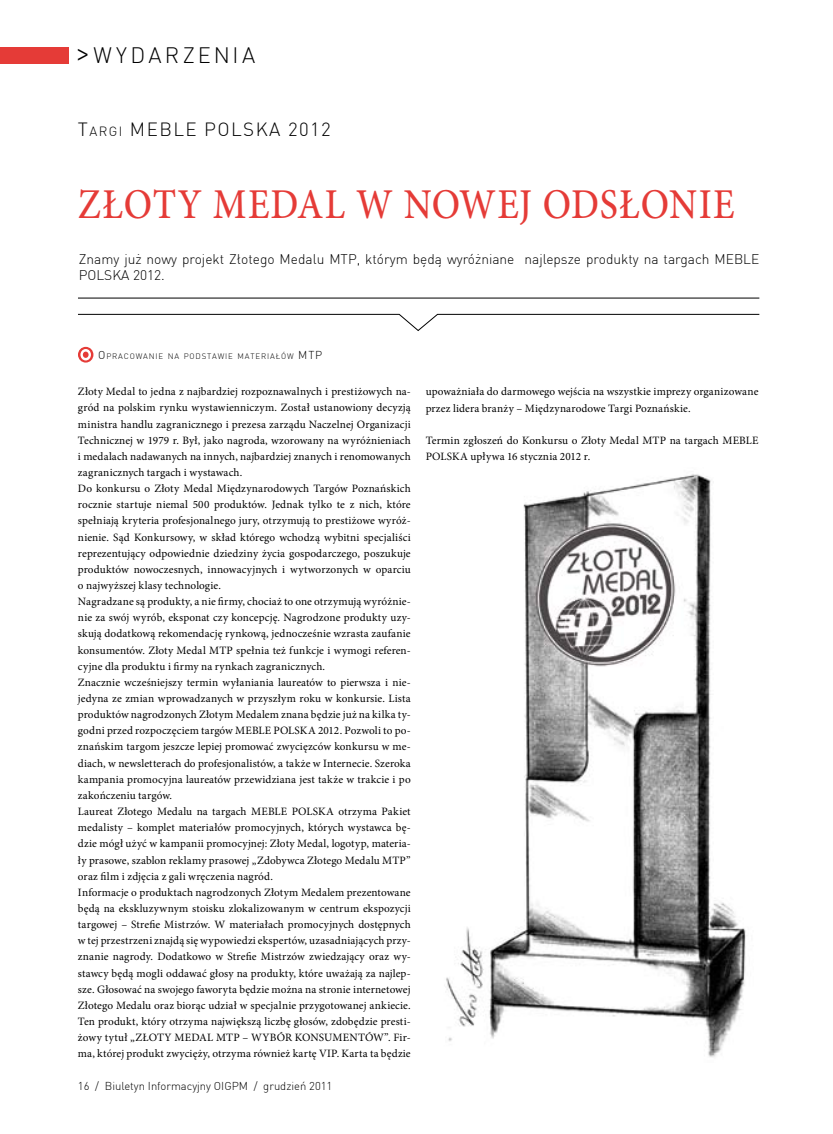
<style>
.page{position:relative;width:833px;height:1134px;background:#fff}
.page>*{position:absolute;margin:0;border:0;box-sizing:border-box;transform-origin:0 0}
.t1{font:500 42.5px "Minion Pro";letter-spacing:.025em;color:#e53b37;scale:.89 1}
.t2{font:300 21.88px "DINCE";letter-spacing:.155em;color:#000}
.t3{font:300 18.75px "DINCE";letter-spacing:.075em;color:#000}
.t4{font:300 13.75px/16.5px "DINCE";color:#000}
.t5{font:11.25px/16.1px "Minion Pro";letter-spacing:.015em;color:#000}
.t6{font:300 11.25px "DINCE";color:#000}
.t7{font:300 7.88px "DINCE";letter-spacing:.105em;color:#000}
.s1{font-size:31.25px}
.s2{font-size:13.12px}
.s3{font-size:11.25px}
</style>
<div class="page">
<div style="left:0;top:47px;width:69px;height:17px;background:#e53b37"></div>
<hr style="left:78px;top:298px;width:681px;height:1px;background:#000">
<svg style="left:78px;top:314px;width:681px;height:17px"></svg>
<svg style="left:78px;top:347px;width:15px;height:16px"></svg>
<img style="left:446px;top:474px;width:300px;height:583px">
<h2 class="t2" style="left:75px;top:41px;width:182px"><span class="s1">&gt;</span>WYDARZENIA</h2>
<h3 class="t3" style="left:78px;top:117px;width:66px">T<span class="s2">ARGI</span> MEBLE</h3>
<h3 class="t3" style="left:204px;top:117px;width:13px">POLS</h3>
<h3 class="t3" style="left:256px;top:117px;width:77px">KA 2012</h3>
<h1 class="t1" style="left:78px;top:175px;width:739px">ZŁOTY MEDAL W NOWEJ ODSŁONIE</h1>
<p class="t4" style="left:79px;top:250px;width:680px">Znamy już nowy projekt Złotego Medalu MTP, którym będą wyróżniane najlepsze produkty na targach MEBLE<br>POLSKA 2012.</p>
<p class="t7" style="left:98px;top:352px;width:209px"><span class="s3">O</span> PRACOWANIE NA PODSTAWIE MATERIAŁÓW <span class="s3">MTP</span></p>
<p class="t5" style="left:78px;top:384px;width:334px">Złoty Medal to jedna z najbardziej rozpoznawalnych i prestiżowych na&shy;gród na polskim rynku wystawienniczym. Został ustanowiony decyzją ministra handlu zagranicznego i prezesa zarządu Naczelnej Organizacji Technicznej w 1979 r. Był, jako nagroda, wzorowany na wyróżnieniach i medalach nadawanych na innych, najbardziej znanych i renomowanych zagranicznych targach i wystawach.<br>Do konkursu o Złoty Medal Międzynarodowych Targów Poznańskich rocznie startuje niemal 500 produktów. Jednak tylko te z nich, które spełniają kryteria profesjonalnego jury, otrzymują to prestiżowe wyróż&shy;nienie. Sąd Konkursowy, w skład którego wchodzą wybitni specjaliści reprezentujący odpowiednie dziedziny życia gospodarczego, poszukuje produktów nowoczesnych, innowacyjnych i wytworzonych w oparciu o najwyższej klasy technologie.<br>Nagradzane są produkty, a nie firmy, chociaż to one otrzymują wyróżnie&shy;nie za swój wyrób, eksponat czy koncepcję. Nagrodzone produkty uzy&shy;skują dodatkową rekomendację rynkową, jednocześnie wzrasta zaufanie konsumentów. Złoty Medal MTP spełnia też funkcje i wymogi referen&shy;cyjne dla produktu i firmy na rynkach zagranicznych.<br>Znacznie wcześniejszy termin wyłaniania laureatów to pierwsza i nie&shy;jedyna ze zmian wprowadzanych w przyszłym roku w konkursie. Lista produktów nagrodzonych Złotym Medalem znana będzie już na kilka ty&shy;godni przed rozpoczęciem targów MEBLE POLSKA 2012. Pozwoli to po&shy;znańskim targom jeszcze lepiej promować zwycięzców konkursu w me&shy;diach, w newsletterach do profesjonalistów, a także w Internecie. Szeroka kampania promocyjna laureatów przewidziana jest także w trakcie i po zakończeniu targów.<br>Laureat Złotego Medalu na targach MEBLE POLSKA otrzyma Pakiet medalisty – komplet materiałów promocyjnych, których wystawca bę&shy;dzie mógł użyć w kampanii promocyjnej: Złoty Medal, logotyp, materia&shy;ły prasowe, szablon reklamy prasowej „Zdobywca Złotego Medalu MTP” oraz film i zdjęcia z gali wręczenia nagród.<br>Informacje o produktach nagrodzonych Złotym Medalem prezentowane będą na ekskluzywnym stoisku zlokalizowanym w centrum ekspozycji targowej – Strefie Mistrzów. W materiałach promocyjnych dostępnych wtej przestrzeni znajdą się wypowiedzi ekspertów, uzasadniających przy&shy;znanie nagrody. Dodatkowo w Strefie Mistrzów zwiedzający oraz wy&shy;stawcy będą mogli oddawać głosy na produkty, które uważają za najlep&shy;sze. Głosować na swojego faworyta będzie można na stronie internetowej Złotego Medalu oraz biorąc udział w specjalnie przygotowanej ankiecie.<br>Ten produkt, który otrzyma największą liczbę głosów, zdobędzie presti&shy;żowy tytuł „ZŁOTY MEDAL MTP – WYBÓR KONSUMENTÓW”. Fir&shy;ma, której produkt zwycięży, otrzyma również kartę VIP. Karta ta będzie</p>
<p class="t5" style="left:426px;top:384px;width:334px">upoważniała do darmowego wejścia na wszystkie imprezy organizowane przez lidera branży – Międzynarodowe Targi Poznańskie.</p>
<p class="t5" style="left:426px;top:432px;width:334px">Termin zgłoszeń do Konkursu o Złoty Medal MTP na targach MEBLE<br>POLSKA upływa 16 stycznia 2012 r.</p>
<p class="t6" style="left:78px;top:1079px;width:256px">16 / Biuletyn Informacyjny OIGPM / grudzień 2011</p>
</div>
